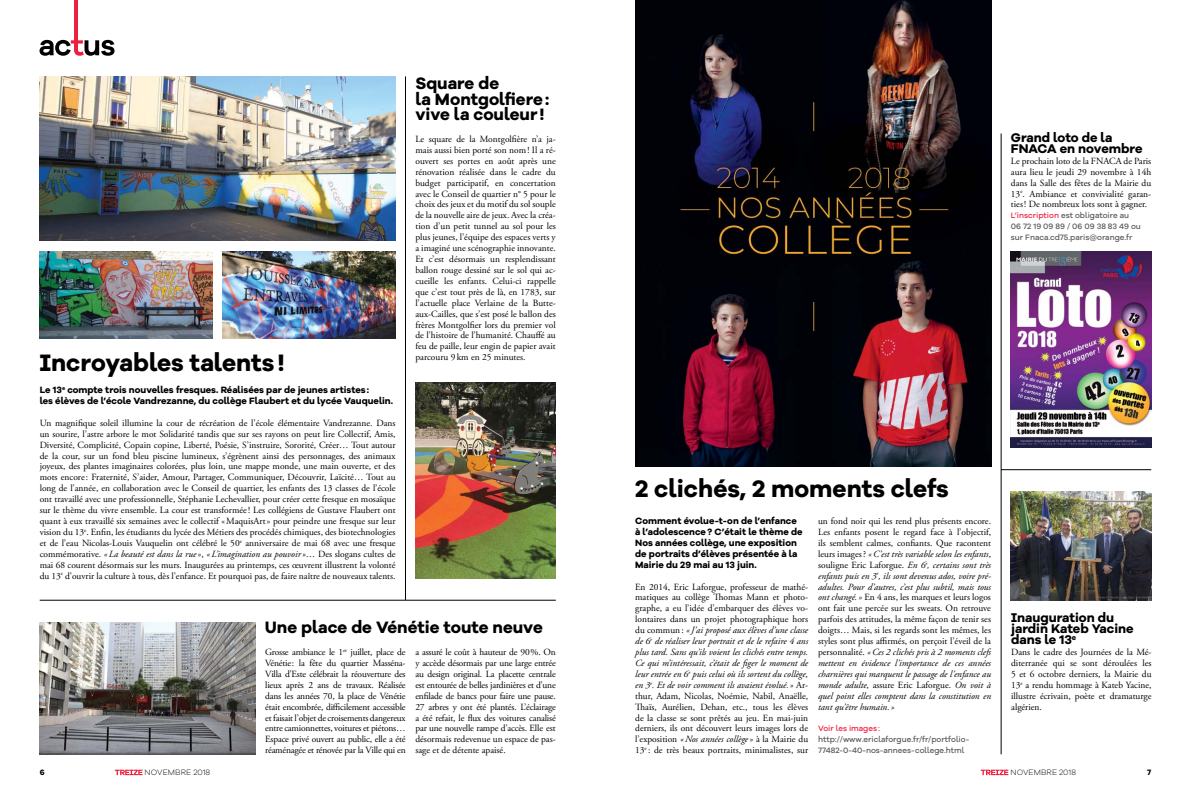
<style>
.page{position:relative;width:1191px;height:794px;background:#fff}
.page>*{position:absolute;margin:0;border:0;box-sizing:border-box;transform-origin:0 0}
.t1{font:700 24.5px "Galano Grotesque Alt";color:#000}
.t2{font:700 17px/15.5px "Galano Grotesque Alt";color:#000}
.t3{font:700 13px/10.9px "Galano Grotesque Alt";color:#000}
.t4{font:9.4px/10.9px "Adobe Garamond Pro";color:#000;text-align:justify}
.t5{font:700 9.4px/10.9px "Galano Grotesque Alt";color:#000}
.t6{font:500 8.1px/10.9px "Galano Grotesque Alt";color:#58595b}
.t7{font:500 8.1px "Galano Grotesque Alt";color:#ee1f3e}
.t8{font:300 8px "Galano Grotesque Alt";letter-spacing:.01em;color:#000}
.t9{font:700 8px "Galano Grotesque Alt";color:#000}
.s1{color:#ee1f3e}
.s2{font-style:italic}
</style>
<div class="page">
<svg style="left:980px;top:769px;width:28px;height:6px"></svg>
<svg style="left:115px;top:769px;width:27px;height:6px"></svg>
<img style="left:415px;top:382px;width:141px;height:196px">
<img style="left:1011px;top:251px;width:140px;height:196px">
<img style="left:635px;top:0;width:356px;height:466px">
<hr style="left:405px;top:76px;width:1px;height:524px;background:#000">
<hr style="left:1001px;top:134px;width:1px;height:620px;background:#000">
<hr style="left:40px;top:600px;width:516px;height:1px;background:#000">
<img style="left:40px;top:622px;width:215px;height:132px">
<img style="left:1011px;top:491px;width:140px;height:109px">
<hr style="left:1001px;top:469px;width:150px;height:1px;background:#000">
<svg style="left:40px;top:0;width:74px;height:56px"></svg>
<img style="left:39px;top:251px;width:174px;height:87px">
<img style="left:39px;top:76px;width:356px;height:164px">
<img style="left:223px;top:251px;width:172px;height:87px">
<h2 class="t2" style="left:415px;top:75px;width:135px">Square de<br>la Montgolfiere: vive la couleur !</h2>
<p class="t4" style="left:415px;top:134px;width:142px">Le square de la Montgolfière n’a ja&shy;mais aussi bien porté son nom! Il a ré&shy;ouvert ses portes en août après une rénovation réalisée dans le cadre du budget participatif, en concertation avec le Conseil de quartier n° 5 pour le choix des jeux et du motif du sol souple de la nouvelle aire de jeux. Avec la créa&shy;tion d’un petit tunnel au sol pour les plus jeunes, l’équipe des espaces verts y a imaginé une scénographie innovante.<br>Et c’est désormais un resplendissant ballon rouge dessiné sur le sol qui ac&shy;cueille les enfants. Celui-ci rappelle que c’est tout près de là, en 1783, sur l’actuelle place Verlaine de la Butte&shy;aux-Cailles, que s’est posé le ballon des frères Montgolfier lors du premier vol de l’histoire de l’humanité. Chauffé au feu de paille, leur engin de papier avait parcouru 9km en 25 minutes.</p>
<h3 class="t3" style="left:1011px;top:132px;width:133px">Grand loto de la<br>FNACA en novembre</h3>
<p class="t4" style="left:1011px;top:156px;width:142px">Le prochain loto de la FNACA de Paris aura lieu le jeudi 29 novembre à 14h dans la Salle des fêtes de la Mairie du 13<sup>e</sup>. Ambiance et convivialité garan&shy;ties! De nombreux lots sont à gagner.</p>
<p class="t6" style="left:1011px;top:210px;width:131px"><span class="s1">L’inscription</span> est obligatoire au<br>06 72 19 09 89 / 06 09 38 83 49 ou sur Fnaca.cd75.paris@orange.fr</p>
<h1 class="t1" style="left:40px;top:347px;width:246px">i ncroyables talents!</h1>
<p class="t5" style="left:40px;top:384px;width:355px">Le 13<sup>e</sup> compte trois nouvelles fresques. Réalisées par de jeunes artistes:<br>les élèves de l’école Vandrezanne, du collège Flaubert et du lycée Vauquelin.</p>
<p class="t4" style="left:40px;top:418px;width:357px">Un magnifique soleil illumine la cour de récréation de l’école élémentaire Vandrezanne. Dans un sourire, l’astre arbore le mot Solidarité tandis que sur ses rayons on peut lire Collectif, Amis, Diversité, Complicité, Copain copine, Liberté, Poésie, S’instruire, Sororité, Créer… Tout autour de la cour, sur un fond bleu piscine lumineux, s’égrènent ainsi des personnages, des animaux joyeux, des plantes imaginaires colorées, plus loin, une mappe monde, une main ouverte, et des mots encore: Fraternité, S’aider, Amour, Partager, Communiquer, Découvrir, Laïcité… Tout au long de l’année, en collaboration avec le Conseil de quartier, les enfants des 13 classes de l’école ont travaillé avec une professionnelle, Stéphanie Lechevallier, pour créer cette fresque en mosaïque sur le thème du vivre ensemble. La cour est transformée! Les collégiens de Gustave Flaubert ont quant à eux travaillé six semaines avec le collectif «MaquisArt» pour peindre une fresque sur leur vision du 13<sup>e</sup>. Enfin, les étudiants du lycée des Métiers des procédés chimiques, des biotechnologies et de l’eau Nicolas-Louis Vauquelin ont célébré le 50<sup>e</sup> anniversaire de mai 68 avec une fresque commémorative. <span class="s2">«La beauté est dans la rue »</span>, <span class="s2">«L’imagination au pouvoir »</span>… Des slogans cultes de mai 68 courent désormais sur les murs. Inaugurées au printemps, ces œuvrent illustrent la volonté du 13<sup>e</sup> d’ouvrir la culture à tous, dès l’enfance. Et pourquoi pas, de faire naître de nouveaux talents.</p>
<h1 class="t1" style="left:635px;top:472px;width:315px">2 clichés, 2 moments clefs</h1>
<p class="t5" style="left:635px;top:515px;width:169px">Comment évolue-t-on de l’enfance à l’adolescence? C’était le thème de Nos années collège, une exposition de portraits d’élèves présentée à la Mairie du 29 mai au 13 juin.</p>
<p class="t4" style="left:635px;top:581px;width:174px">En 2014, Eric Laforgue, professeur de mathé&shy;matiques au collège Thomas Mann et photo&shy;graphe, a eu l’idée d’embarquer des élèves vo&shy;lontaires dans un projet photographique hors du commun: <span class="s2">« J’ai proposé aux élèves d’une classe de 6</span><sup>e</sup> <span class="s2">de réaliser leur portrait et de le refaire 4 ans plus tard. Sans qu’ils voient les clichés entre temps.<br>Ce qui m’intéressait, c’était de figer le moment de leur entrée en 6</span><sup>e</sup> <span class="s2">puis celui où ils sortent du collège, en 3</span><sup>e</sup><span class="s2">. Et de voir comment ils avaient évolué. »</span> Ar&shy;thur, Adam, Nicolas, Noémie, Nabil, Anaëlle, Thaïs, Aurélien, Dehan, etc., tous les élèves de la classe se sont prêtés au jeu. En mai-juin derniers, ils ont découvert leurs images lors de l’exposition <span class="s2">«Nos années collège »</span> à la Mairie du 13<sup>e</sup> : de très beaux portraits, minimalistes, sur</p>
<p class="t4" style="left:818px;top:516px;width:174px">un fond noir qui les rend plus présents encore.<br>Les enfants posent le regard face à l’objectif, ils semblent calmes, confiants. Que racontent leurs images? <span class="s2">«C’est très variable selon les enfants</span>, souligne Eric Laforgue. <span class="s2">En 6</span><sup>e</sup><span class="s2">, certains sont très enfants puis en 3</span><sup>e</sup><span class="s2">, ils sont devenus ados, voire pré&shy;adultes. Pour d’autres, c’est plus subtil, mais tous ont changé. »</span> En 4 ans, les marques et leurs logos ont fait une percée sur les sweats. On retrouve parfois des attitudes, la même façon de tenir ses doigts… Mais, si les regards sont les mêmes, les styles sont plus affirmés, on perçoit l’éveil de la personnalité. <span class="s2">«Ces 2 clichés pris à 2 moments clefs mettent en évidence l’importance de ces années charnières qui marquent le passage de l’enfance au monde adulte</span>, assure Eric Laforgue. <span class="s2">On voit à quel point elles comptent dans la constitution en tant qu’être humain. »</span></p>
<p class="t7" style="left:818px;top:723px;width:63px">Voir les images:</p>
<p class="t6" style="left:818px;top:734px;width:153px">http://www.ericlaforgue.fr/fr/portfolio-<br>77482-0-40-nos-annees-college.html</p>
<h3 class="t3" style="left:1011px;top:612px;width:124px">Inauguration du jardin Kateb Yacine dans le 13<sup>e</sup></h3>
<p class="t4" style="left:1011px;top:647px;width:142px">Dans le cadre des Journées de la Mé&shy;diterranée qui se sont déroulées les 5 et 6 octobre derniers, la Mairie du 13<sup>e</sup> a rendu hommage à Kateb Yacine, illustre écrivain, poète et dramaturge algérien.</p>
<h2 class="t2" style="left:265px;top:619px;width:279px">Une place de Vénétie toute neuve</h2>
<p class="t4" style="left:265px;top:647px;width:142px">Grosse ambiance le 1<sup>er</sup> juillet, place de Vénétie: la fête du quartier Masséna-Villa d’Este célébrait la réouverture des lieux après 2 ans de travaux. Réalisée dans les années 70, la place de Vénétie était encombrée, difficilement accessible et faisait l’objet de croisements dangereux entre camionnettes, voitures et piétons… Espace privé ouvert au public, elle a été réaménagée et rénovée par la Ville qui en</p>
<p class="t4" style="left:415px;top:647px;width:142px">a assuré le coût à hauteur de 90%. On y accède désormais par une large entrée au design original. La placette centrale est entourée de belles jardinières et d’une enfilade de bancs pour faire une pause.<br>27 arbres y ont été plantés. L’éclairage a été refait, le flux des voitures canalisé par une nouvelle rampe d’accès. Elle est désormais redevenue un espace de pas&shy;sage et de détente apaisé.</p>
<p class="t9" style="left:40px;top:767px;width:6px">6</p>
<p class="t8" style="left:145px;top:767px;width:67px">NOVEMBRE 2018</p>
<p class="t8" style="left:1010px;top:767px;width:67px">NOVEMBRE 2018</p>
<p class="t9" style="left:1147px;top:767px;width:6px">7</p>
</div>
